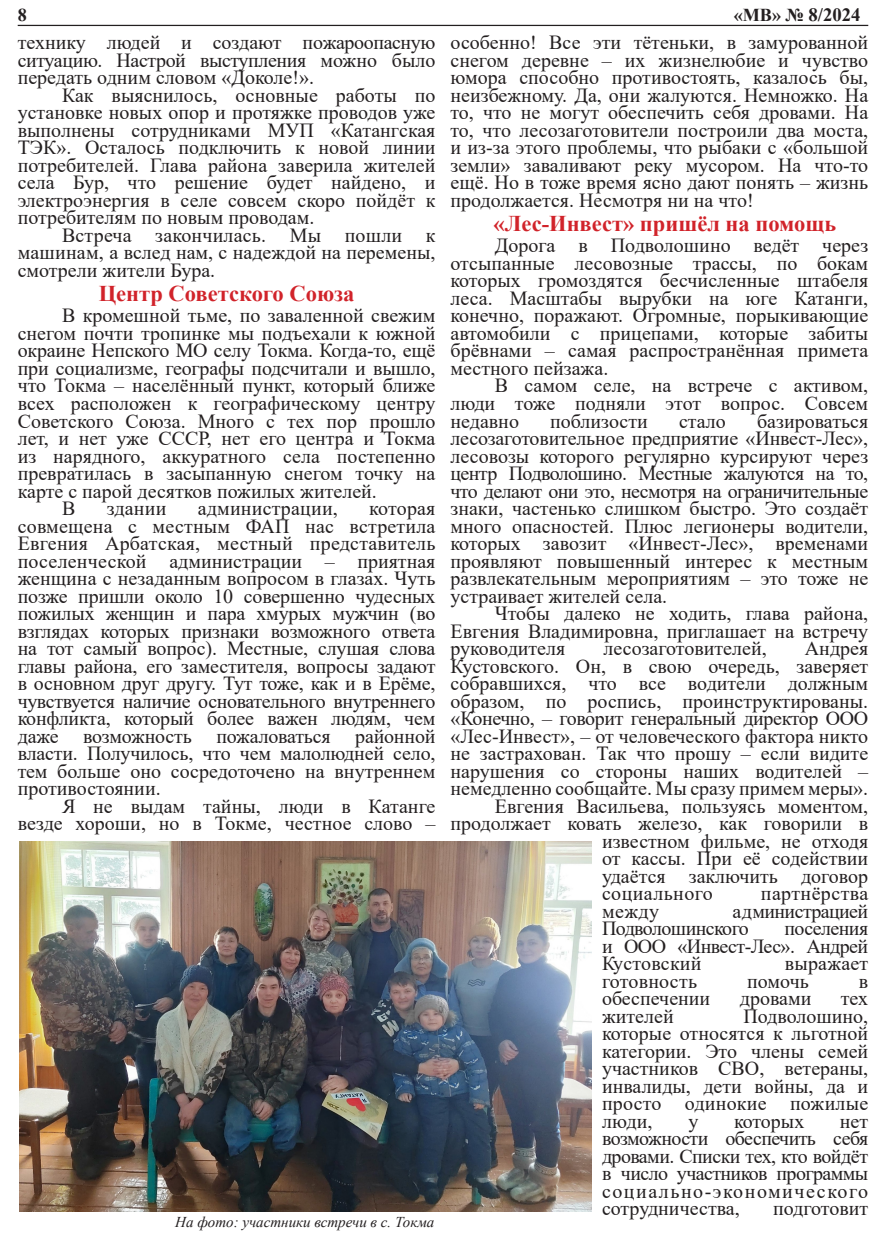
<style>
.page{position:relative;width:886px;height:1251px;background:#fff}
.page>*{position:absolute;margin:0;border:0;box-sizing:border-box;transform-origin:0 0}
.t1{font:700 22.5px "Times New Roman";color:#d1232a}
.t2{font:20px/17.5px "Times New Roman";color:#231f20;text-align:justify}
.t3{font:20px/17.5px "Times New Roman";letter-spacing:-.03em;color:#231f20}
.t4{font:20px "Times New Roman";letter-spacing:.02em;color:#231f20}
.t5{font:700 18.75px "Times New Roman";color:#231f20}
.t6{font:700 18.12px "Times New Roman";color:#231f20}
.t7{font:italic 15px "Times New Roman";color:#231f20}
.s1{font-size:18.12px}
</style>
<div class="page">
<hr style="left:18px;top:25px;width:850px;height:1px;background:#231f20">
<img style="left:19px;top:842px;width:572px;height:369px">
<p class="t6" style="left:18px;top:2px;width:11px">8</p>
<p class="t5" style="left:734px;top:2px;width:128px"><span class="s1">«МВ» №</span> 8/2024</p>
<p class="t2" style="left:18px;top:33px;width:419px">технику людей и создают пожароопасную ситуацию. Настрой выступления можно было передать одним словом «Доколе!».</p>
<p class="t2" style="left:18px;top:86px;width:419px;text-indent:44px">Как выяснилось, основные работы по установке новых опор и протяжке проводов уже выполнены сотрудниками МУП «Катангская ТЭК». Осталось подключить к новой линии потребителей. Глава района заверила жителей села Бур, что решение будет найдено, и электроэнергия в селе совсем скоро пойдёт к потребителям по новым проводам.</p>
<p class="t2" style="left:18px;top:226px;width:419px;text-indent:44px">Встреча закончилась. Мы пошли к машинам, а вслед нам, с надеждой на перемены, смотрели жители Бура.</p>
<p class="t1" style="left:99px;top:278px;width:257px">Центр Советского Союза</p>
<p class="t2" style="left:18px;top:306px;width:419px;text-indent:44px">В кромешной тьме, по заваленной свежим снегом почти тропинке мы подъехали к южной окраине Непского МО селу Токма. Когда-то, ещё при социализме, географы подсчитали и вышло, что Токма – населённый пункт, который ближе всех расположен к географическому центру Советского Союза. Много с тех пор прошло лет, и нет уже СССР, нет его центра и Токма из нарядного, аккуратного села постепенно превратилась в засыпанную снегом точку на карте с парой десятков пожилых жителей.</p>
<p class="t2" style="left:62px;top:499px;width:15px">В</p>
<p class="t2" style="left:107px;top:499px;width:61px">здании</p>
<p class="t2" style="left:198px;top:499px;width:142px">администрации,</p>
<p class="t2" style="left:450px;top:33px;width:419px">особенно! Все эти тётеньки, в замурованной снегом деревне – их жизнелюбие и чувство юмора способно противостоять, казалось бы, неизбежному. Да, они жалуются. Немножко. На то, что не могут обеспечить себя дровами. На то, что лесозаготовители построили два моста, и из-за этого проблемы, что рыбаки с «большой земли» заваливают реку мусором. На что-то ещё. Но в тоже время ясно дают понять – жизнь продолжается. Несмотря ни на что!</p>
<p class="t1" style="left:493px;top:208px;width:344px">«Лес-Инвест» пришёл на помощь</p>
<p class="t2" style="left:450px;top:236px;width:419px;text-indent:44px">Дорога в Подволошино ведёт через отсыпанные лесовозные трассы, по бокам которых громоздятся бесчисленные штабеля леса. Масштабы вырубки на юге Катанги, конечно, поражают. Огромные, порыкивающие автомобили с прицепами, которые забиты брёвнами – самая распространённая примета местного пейзажа.</p>
<p class="t2" style="left:450px;top:376px;width:419px;text-indent:44px">В самом селе, на встрече с активом, люди тоже подняли этот вопрос. Совсем недавно</p>
<p class="t2" style="left:450px;top:411px;width:419px;text-indent:307px">базироваться лесозаготовительное предприятие «Инвест-Лес», лесовозы которого регулярно курсируют через центр Подволошино. Местные жалуются на то, что делают они это, несмотря на ограничительные знаки, частенько слишком быстро. Это создаёт много опасностей. Плюс легионеры водители, которых завозит «Инвест-Лес», временами проявляют повышенный интерес к местным развлекательным мероприятиям – это тоже не устраивает жителей села.</p>
<p class="t2" style="left:450px;top:604px;width:419px;text-indent:44px">Чтобы далеко не ходить, глава района, Евгения Владимировна, приглашает на встречу руководителя</p>
<p class="t2" style="left:550px;top:411px;width:99px">поблизости</p>
<p class="t2" style="left:679px;top:411px;width:48px">стало</p>
<p class="t2" style="left:18px;top:499px;width:419px;text-indent:352px">которая совмещена с местным ФАП нас встретила Евгения Арбатская, местный представитель поселенческой администрации – приятная женщина с незаданным вопросом в глазах. Чуть позже пришли около 10 совершенно чудесных пожилых женщин и пара хмурых мужчин (во взглядах которых признаки возможного ответа на тот самый вопрос). Местные, слушая слова главы района, его заместителя, вопросы задают в основном друг другу. Тут тоже, как и в Ерёме, чувствуется наличие основательного внутреннего конфликта, который более важен людям, чем даже возможность пожаловаться районной власти. Получилось, что чем малолюдней село, тем больше оно сосредоточено на внутреннем противостоянии.</p>
<p class="t2" style="left:18px;top:796px;width:419px;text-align:right">Я не выдам тайны, люди в Катанге везде хороши, но в Токме, честное слово –</p>
<p class="t2" style="left:450px;top:639px;width:419px;text-indent:354px">Андрея Кустовского. Он, в свою очередь, заверяет собравшихся, что все водители должным образом, по роспись, проинструктированы. «Конечно, – говорит генеральный директор ООО «Лес-Инвест», – от человеческого фактора никто не застрахован. Так что прошу – если видите нарушения со стороны наших водителей – немедленно сообщайте. Мы сразу примем меры».</p>
<p class="t2" style="left:495px;top:796px;width:375px">Евгения Васильева, пользуясь моментом,</p>
<p class="t2" style="left:450px;top:814px;width:419px">продолжает ковать железо, как говорили в</p>
<p class="t2" style="left:602px;top:831px;width:268px">известном фильме, не отходя</p>
<p class="t2" style="left:602px;top:849px;width:268px">от кассы. При её содействии</p>
<p class="t2" style="left:602px;top:866px;width:268px">удаётся заключить договор</p>
<p class="t4" style="left:602px;top:879px;width:112px">социального</p>
<p class="t4" style="left:761px;top:879px;width:109px">партнёрства</p>
<p class="t2" style="left:602px;top:901px;width:59px">между</p>
<p class="t2" style="left:603px;top:639px;width:165px">лесозаготовителей,</p>
<p class="t3" style="left:602px;top:901px;width:268px;text-indent:130px">администрацией<br>Подволошинского</p>
<p class="t2" style="left:602px;top:919px;width:268px;text-indent:182px">поселения и ООО «Инвест-Лес». Андрей Кустовский</p>
<p class="t2" style="left:785px;top:954px;width:85px">выражает</p>
<p class="t7" style="left:175px;top:1211px;width:261px">На фото: участники встречи в с. Токма</p>
<p class="t2" style="left:602px;top:971px;width:97px">готовность</p>
<p class="t2" style="left:747px;top:971px;width:63px">помочь</p>
<p class="t2" style="left:859px;top:971px;width:11px">в</p>
<p class="t2" style="left:602px;top:989px;width:110px">обеспечении</p>
<p class="t2" style="left:740px;top:989px;width:73px">дровами</p>
<p class="t2" style="left:841px;top:989px;width:29px">тех</p>
<p class="t2" style="left:602px;top:1006px;width:73px">жителей</p>
<p class="t2" style="left:602px;top:1006px;width:268px;text-indent:141px">Подволошино, которые относятся к льготной категории. Это члены семей участников СВО, ветераны, инвалиды, дети войны, да и просто одинокие пожилые люди,</p>
<p class="t2" style="left:602px;top:1111px;width:268px;text-indent:238px">нет возможности обеспечить себя дровами. Списки тех, кто войдёт в число участников программы социально-экономического сотрудничества,</p>
<p class="t2" style="left:688px;top:1111px;width:11px">у</p>
<p class="t2" style="left:734px;top:1111px;width:72px">которых</p>
<p class="t2" style="left:773px;top:1199px;width:97px">подготовит</p>
</div>
